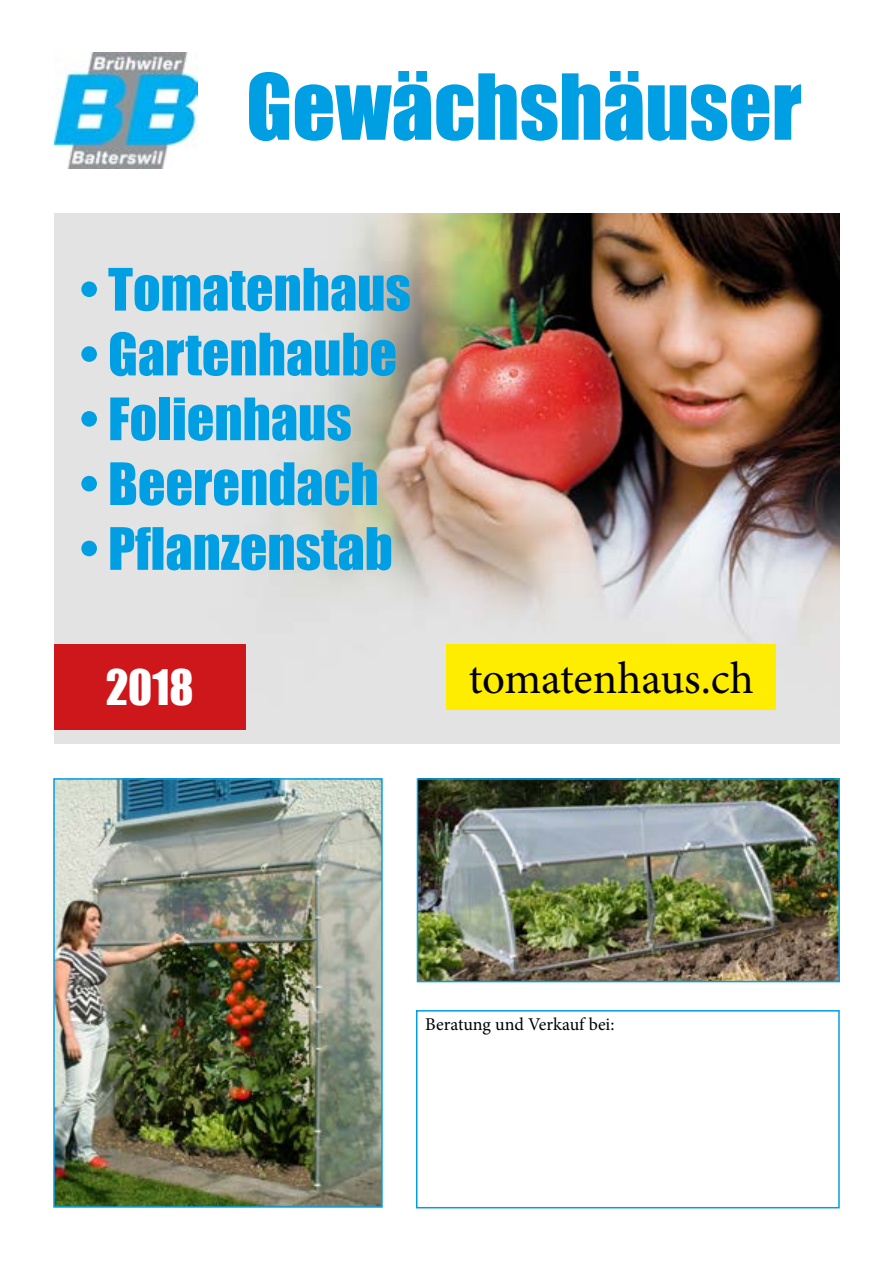
<style>
.page{position:relative;width:893px;height:1263px;background:#fff}
.page>*{position:absolute;margin:0;border:0;box-sizing:border-box;transform-origin:0 0}
.t1{font:84px "Impact";color:#009fe3}
.t2{font:54px "Impact";color:#009fe3}
.t3{font:45px "Minion Pro";letter-spacing:-.005em;color:#000}
.t4{font:45px "Impact";color:#fff}
.t5{font:18px "Minion Pro";color:#000}
</style>
<div class="page">
<img style="left:56px;top:781px;width:324px;height:424px">
<div style="left:53px;top:778px;width:330px;height:430px;border:2px solid #009fe3"></div>
<img style="left:55px;top:213px;width:785px;height:530px">
<img style="left:420px;top:781px;width:417px;height:198px">
<div style="left:417px;top:778px;width:423px;height:204px;border:2px solid #009fe3"></div>
<div style="left:54px;top:644px;width:191px;height:85px;background:#cd171a"></div>
<div style="left:446px;top:644px;width:330px;height:66px;background:#ffed00"></div>
<img style="left:54px;top:53px;width:143px;height:116px">
<div style="left:416px;top:1010px;width:424px;height:198px;background:#fff;border:2px solid #009fe3"></div>
<h1 class="t1" style="left:246px;top:42px;width:557px">Gewächshäuser</h1>
<p class="t2" style="left:80px;top:247px;width:333px">• Tomatenhaus</p>
<p class="t2" style="left:80px;top:312px;width:319px">• Gartenhaube</p>
<p class="t2" style="left:80px;top:377px;width:273px">• Folienhaus</p>
<p class="t2" style="left:80px;top:442px;width:300px">• Beerendach</p>
<p class="t2" style="left:80px;top:507px;width:315px">• Pflanzenstab</p>
<p class="t4" style="left:106px;top:652px;width:89px">2018</p>
<p class="t3" style="left:469px;top:649px;width:287px">tomatenhaus.ch</p>
<p class="t5" style="left:425px;top:1012px;width:191px">Beratung und Verkauf bei:</p>
</div>
